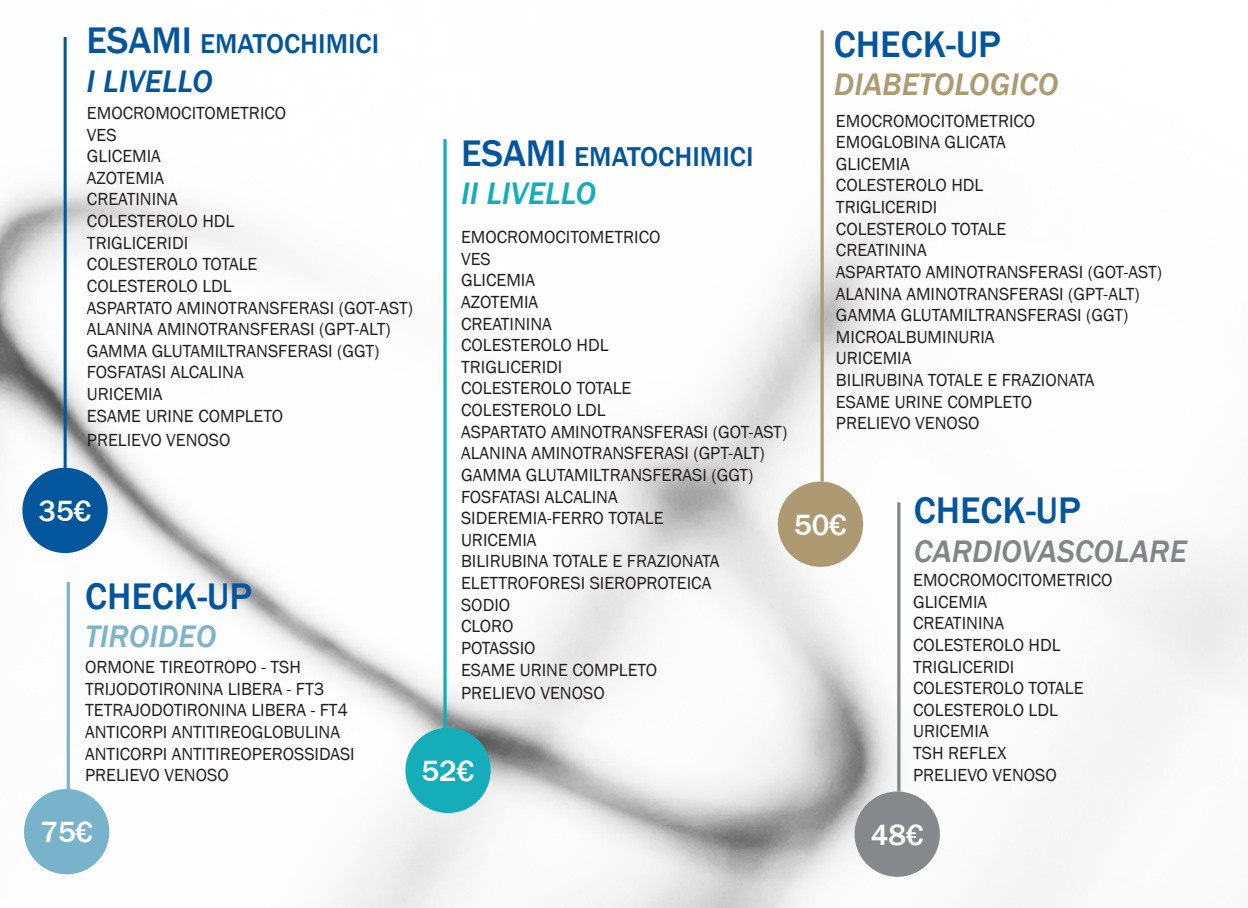
<style>
.page{position:relative;width:1248px;height:908px;background:#fff}
.page>*{position:absolute;margin:0;border:0;box-sizing:border-box;transform-origin:0 0}
.t1{font:500 38px "Franklin Gothic";color:#03559d}
.t2{font:italic 500 32px "Franklin Gothic";color:#838686}
.t3{font:italic 500 32px "Franklin Gothic";color:#ac9b73}
.t4{font:italic 500 32px "Franklin Gothic";color:#15adba}
.t5{font:italic 500 32px "Franklin Gothic";color:#03559d}
.t6{font:italic 500 32px "Franklin Gothic";color:#7fb3c9}
.t7{font:500 30px "Franklin Gothic";color:#fff}
.t8{font:500 28px "Franklin Gothic";color:#03559d}
.t9{font:18px "Franklin Gothic";color:#231f20}
.s1{font-size:38px}
</style>
<div class="page">
<img style="left:0;top:30px;width:1247px;height:877px">
<hr style="left:64px;top:37px;width:3px;height:471px;background:#03559d">
<div style="left:22px;top:467px;width:86px;height:86px;background:#03569c;border-radius:50%"></div>
<hr style="left:443px;top:139px;width:3px;height:606px;background:#15adba">
<div style="left:405px;top:727px;width:85px;height:85px;background:#15adba;border-radius:50%"></div>
<hr style="left:820px;top:30px;width:3px;height:451px;background:#ac9b73">
<div style="left:777px;top:481px;width:86px;height:85px;background:#ad9a72;border-radius:50%"></div>
<hr style="left:897px;top:502px;width:3px;height:289px;background:#838686">
<div style="left:854px;top:791px;width:85px;height:85px;background:#86888b;border-radius:50%"></div>
<hr style="left:67px;top:581px;width:3px;height:207px;background:#7fb3c9">
<div style="left:24px;top:788px;width:85px;height:85px;background:#79b2cb;border-radius:50%"></div>
<p class="t8" style="left:86px;top:27px;width:294px"><span class="s1">ESAMI</span> EMATOCHIMICI</p>
<p class="t5" style="left:86px;top:61px;width:128px">I LIVELLO</p>
<p class="t9" style="left:87px;top:102px;width:201px">EMOCROMOCITOMETRICO</p>
<p class="t9" style="left:87px;top:123px;width:31px">VES</p>
<p class="t9" style="left:87px;top:145px;width:75px">GLICEMIA</p>
<p class="t9" style="left:87px;top:166px;width:79px">AZOTEMIA</p>
<p class="t9" style="left:87px;top:188px;width:92px">CREATININA</p>
<p class="t9" style="left:87px;top:210px;width:149px">COLESTEROLO HDL</p>
<p class="t9" style="left:87px;top:231px;width:103px">TRIGLICERIDI</p>
<p class="t9" style="left:87px;top:253px;width:172px">COLESTEROLO TOTALE</p>
<p class="t9" style="left:87px;top:274px;width:146px">COLESTEROLO LDL</p>
<p class="t9" style="left:87px;top:296px;width:328px">ASPARTATO AMINOTRANSFERASI (GOT-AST)</p>
<p class="t9" style="left:87px;top:318px;width:305px">ALANINA AMINOTRANSFERASI (GPT-ALT)</p>
<p class="t9" style="left:87px;top:339px;width:294px">GAMMA GLUTAMILTRANSFERASI (GGT)</p>
<p class="t9" style="left:87px;top:361px;width:158px">FOSFATASI ALCALINA</p>
<p class="t9" style="left:87px;top:382px;width:77px">URICEMIA</p>
<p class="t9" style="left:87px;top:404px;width:197px">ESAME URINE COMPLETO</p>
<p class="t9" style="left:87px;top:428px;width:145px">PRELIEVO VENOSO</p>
<p class="t7" style="left:39px;top:492px;width:54px">35€</p>
<p class="t1" style="left:85px;top:572px;width:169px">CHECK-UP</p>
<p class="t6" style="left:85px;top:616px;width:133px">TIROIDEO</p>
<p class="t9" style="left:85px;top:655px;width:217px">ORMONE TIREOTROPO - TSH</p>
<p class="t9" style="left:85px;top:677px;width:241px">TRIJODOTIRONINA LIBERA - FT3</p>
<p class="t9" style="left:85px;top:698px;width:264px">TETRAJODOTIRONINA LIBERA - FT4</p>
<p class="t9" style="left:85px;top:720px;width:256px">ANTICORPI ANTITIREOGLOBULINA</p>
<p class="t9" style="left:85px;top:742px;width:271px">ANTICORPI ANTITIREOPEROSSIDASI</p>
<p class="t9" style="left:85px;top:763px;width:145px">PRELIEVO VENOSO</p>
<p class="t1" style="left:833px;top:21px;width:169px">CHECK-UP</p>
<p class="t3" style="left:833px;top:65px;width:226px">DIABETOLOGICO</p>
<p class="t9" style="left:835px;top:109px;width:201px">EMOCROMOCITOMETRICO</p>
<p class="t9" style="left:835px;top:131px;width:171px">EMOGLOBINA GLICATA</p>
<p class="t9" style="left:835px;top:153px;width:75px">GLICEMIA</p>
<p class="t9" style="left:835px;top:174px;width:149px">COLESTEROLO HDL</p>
<p class="t9" style="left:835px;top:196px;width:103px">TRIGLICERIDI</p>
<p class="t9" style="left:835px;top:217px;width:172px">COLESTEROLO TOTALE</p>
<p class="t9" style="left:835px;top:239px;width:92px">CREATININA</p>
<p class="t9" style="left:835px;top:261px;width:328px">ASPARTATO AMINOTRANSFERASI (GOT-AST)</p>
<p class="t9" style="left:835px;top:282px;width:305px">ALANINA AMINOTRANSFERASI (GPT-ALT)</p>
<p class="t9" style="left:835px;top:304px;width:294px">GAMMA GLUTAMILTRANSFERASI (GGT)</p>
<p class="t9" style="left:835px;top:325px;width:160px">MICROALBUMINURIA</p>
<p class="t9" style="left:835px;top:347px;width:77px">URICEMIA</p>
<p class="t9" style="left:835px;top:369px;width:260px">BILIRUBINA TOTALE E FRAZIONATA</p>
<p class="t9" style="left:835px;top:390px;width:197px">ESAME URINE COMPLETO</p>
<p class="t9" style="left:835px;top:412px;width:145px">PRELIEVO VENOSO</p>
<p class="t8" style="left:461px;top:139px;width:294px"><span class="s1">ESAMI</span> EMATOCHIMICI</p>
<p class="t4" style="left:461px;top:173px;width:136px">II LIVELLO</p>
<p class="t9" style="left:461px;top:226px;width:201px">EMOCROMOCITOMETRICO</p>
<p class="t9" style="left:461px;top:247px;width:31px">VES</p>
<p class="t9" style="left:461px;top:269px;width:75px">GLICEMIA</p>
<p class="t9" style="left:461px;top:290px;width:79px">AZOTEMIA</p>
<p class="t9" style="left:461px;top:312px;width:92px">CREATININA</p>
<p class="t9" style="left:461px;top:334px;width:149px">COLESTEROLO HDL</p>
<p class="t9" style="left:461px;top:355px;width:103px">TRIGLICERIDI</p>
<p class="t9" style="left:461px;top:377px;width:172px">COLESTEROLO TOTALE</p>
<p class="t9" style="left:461px;top:398px;width:146px">COLESTEROLO LDL</p>
<p class="t9" style="left:461px;top:420px;width:328px">ASPARTATO AMINOTRANSFERASI (GOT-AST)</p>
<p class="t9" style="left:461px;top:442px;width:305px">ALANINA AMINOTRANSFERASI (GPT-ALT)</p>
<p class="t9" style="left:461px;top:463px;width:294px">GAMMA GLUTAMILTRANSFERASI (GGT)</p>
<p class="t9" style="left:461px;top:485px;width:158px">FOSFATASI ALCALINA</p>
<p class="t9" style="left:461px;top:506px;width:204px">SIDEREMIA-FERRO TOTALE</p>
<p class="t9" style="left:461px;top:528px;width:77px">URICEMIA</p>
<p class="t9" style="left:461px;top:550px;width:260px">BILIRUBINA TOTALE E FRAZIONATA</p>
<p class="t9" style="left:461px;top:571px;width:252px">ELETTROFORESI SIEROPROTEICA</p>
<p class="t9" style="left:461px;top:593px;width:51px">SODIO</p>
<p class="t9" style="left:461px;top:614px;width:54px">CLORO</p>
<p class="t9" style="left:461px;top:636px;width:76px">POTASSIO</p>
<p class="t9" style="left:461px;top:658px;width:197px">ESAME URINE COMPLETO</p>
<p class="t9" style="left:461px;top:681px;width:145px">PRELIEVO VENOSO</p>
<p class="t1" style="left:913px;top:487px;width:169px">CHECK-UP</p>
<p class="t2" style="left:913px;top:531px;width:274px">CARDIOVASCOLARE</p>
<p class="t9" style="left:913px;top:568px;width:201px">EMOCROMOCITOMETRICO</p>
<p class="t9" style="left:913px;top:590px;width:75px">GLICEMIA</p>
<p class="t9" style="left:913px;top:611px;width:92px">CREATININA</p>
<p class="t9" style="left:913px;top:633px;width:149px">COLESTEROLO HDL</p>
<p class="t9" style="left:913px;top:655px;width:103px">TRIGLICERIDI</p>
<p class="t9" style="left:913px;top:676px;width:172px">COLESTEROLO TOTALE</p>
<p class="t9" style="left:913px;top:698px;width:146px">COLESTEROLO LDL</p>
<p class="t9" style="left:913px;top:719px;width:77px">URICEMIA</p>
<p class="t9" style="left:913px;top:741px;width:95px">TSH REFLEX</p>
<p class="t7" style="left:794px;top:506px;width:54px">50€</p>
<p class="t7" style="left:421px;top:752px;width:54px">52€</p>
<p class="t9" style="left:913px;top:763px;width:145px">PRELIEVO VENOSO</p>
<p class="t7" style="left:40px;top:813px;width:54px">75€</p>
<p class="t7" style="left:870px;top:815px;width:54px">48€</p>
</div>
